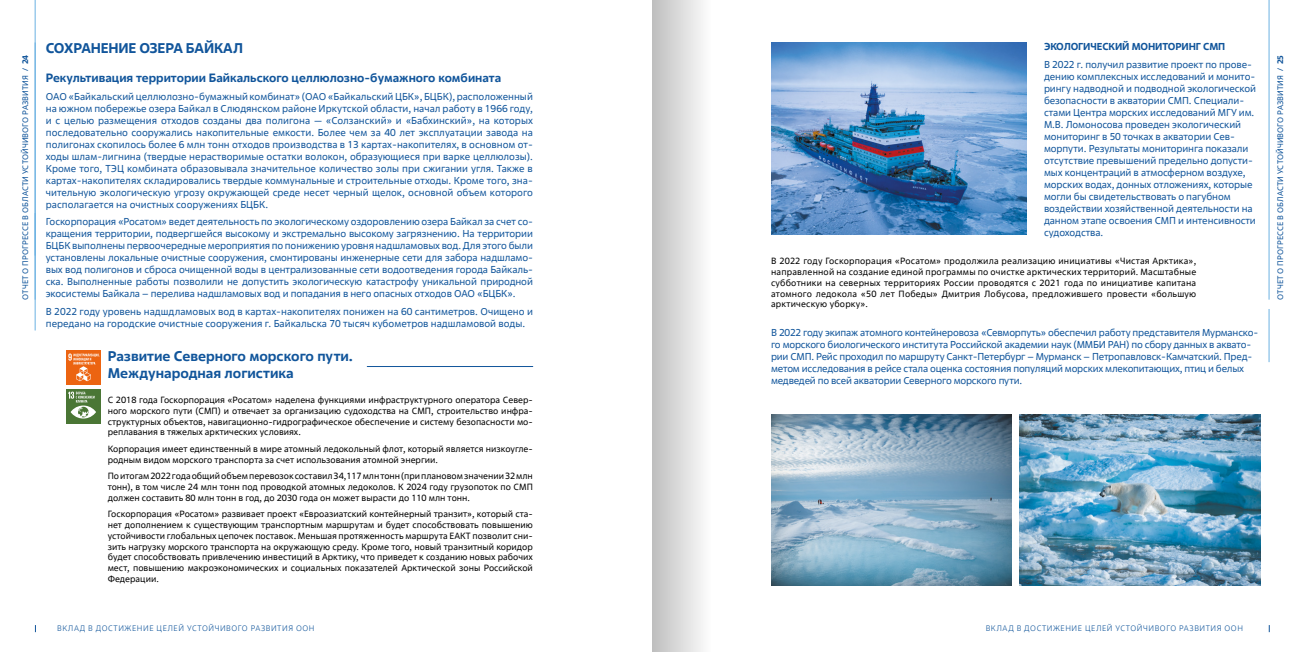
<style>
.page{position:relative;width:1304px;height:652px;background:#fff}
.page>*{position:absolute;margin:0;border:0;box-sizing:border-box;transform-origin:0 0}
.t1{font:700 14px/16.8px "Rosatom";color:#11559b}
.t2{font:700 12px "Rosatom";color:#11559b}
.t3{font:10px/12px "Rosatom";letter-spacing:-.01em;color:#11559b}
.t4{font:700 10px "Rosatom";letter-spacing:-.01em;color:#11559b}
.t5{font:9px/10.8px "Rosatom";color:#000;text-align:justify}
.t6{font:8px "Rosatom";letter-spacing:.01em;color:#11559b}
.t7{font:300 8px "Rosatom";letter-spacing:.07em;color:#11559b}
.t8{font:700 8px "Rosatom";color:#11559b}
.s1{font-weight:700;font-size:6px}
</style>
<div class="page">
<hr style="left:35px;top:0;width:1px;height:300px;background:#6bb1e2">
<hr style="left:1269px;top:0;width:1px;height:300px;background:#6bb1e2">
<hr style="left:35px;top:213px;width:1px;height:117px;background:#6bb1e2">
<hr style="left:367px;top:366px;width:166px;height:1px;background:#11559b">
<svg style="left:66px;top:351px;width:34px;height:72px;background:#b48f56"></svg>
<img style="left:771px;top:43px;width:255px;height:191px">
<hr style="left:1269px;top:309px;width:1px;height:53px;background:#6bb1e2">
<img style="left:771px;top:414px;width:240px;height:171px">
<img style="left:1020px;top:414px;width:240px;height:171px">
<div style="left:652px;top:0;width:67px;height:652px;background:linear-gradient(to right,#bebebe,#fff)"></div>
<h1 class="t1" style="left:46px;top:40px;width:199px">СОХРАНЕНИЕ ОЗЕРА БАЙКАЛ</h1>
<p class="t2" style="left:46px;top:70px;width:457px">Рекультивация территории Байкальского целлюлозно-бумажного комбината</p>
<p class="t3" style="left:46px;top:90px;width:489px;text-align:justify">ОАО «Байкальский целлюлозно-бумажный комбинат» (ОАО «Байкальский ЦБК», БЦБК), расположенный на южном побережье озера Байкал в Слюдянском районе Иркутской области, начал работу в 1966 году, и с целью размещения отходов созданы два полигона — «Солзанский» и «Бабхинский», на которых последовательно сооружались накопительные емкости. Более чем за 40 лет эксплуатации завода на полигонах скопилось более 6 млн тонн отходов производства в 13 картах-накопителях, в основном от&shy;ходы шлам-лигнина (твердые нерастворимые остатки волокон, образующиеся при варке целлюлозы).<br>Кроме того, ТЭЦ комбината образовывала значительное количество золы при сжигании угля. Также в картах-накопителях складировались твердые коммунальные и строительные отходы. Кроме того, зна&shy;чительную экологическую угрозу окружающей среде несет черный щелок, основной объем которого располагается на очистных сооружениях БЦБК.</p>
<p class="t3" style="left:46px;top:216px;width:489px;text-align:justify">Госкорпорация «Росатом» ведет деятельность по экологическому оздоровлению озера Байкал за счет со&shy;кращения территории, подвергшейся высокому и экстремально высокому загрязнению. На территории БЦБК выполнены первоочередные мероприятия по понижению уровня надшламовых вод. Для этого были установлены локальные очистные сооружения, смонтированы инженерные сети для забора надшламо&shy;вых вод полигонов и сброса очищенной воды в централизованные сети водоотведения города Байкаль&shy;ска. Выполненные работы позволили не допустить экологическую катастрофу уникальной природной экосистемы Байкала – перелива надшламовых вод и попадания в него опасных отходов ОАО «БЦБК».</p>
<p class="t3" style="left:46px;top:305px;width:489px">В 2022 году уровень надшдламовых вод в картах-накопителях понижен на 60 сантиметров. Очищено и передано на городские очистные сооружения г. Байкальска 70 тысяч кубометров надшламовой воды.</p>
<h1 class="t1" style="left:108px;top:348px;width:247px">Развитие Северного морского пути.<br>Международная логистика</h1>
<p class="t5" style="left:108px;top:394px;width:427px">С 2018 года Госкорпорация «Росатом» наделена функциями инфраструктурного оператора Север&shy;ного морского пути (СМП) и отвечает за организацию судоходства на СМП, строительство инфра&shy;структурных объектов, навигационно-гидрографическое обеспечение и систему безопасности мо&shy;реплавания в тяжелых арктических условиях.</p>
<p class="t5" style="left:108px;top:443px;width:427px">Корпорация имеет единственный в мире атомный ледокольный флот, который является низкоугле&shy;родным видом морского транспорта за счет использования атомной энергии.</p>
<p class="t5" style="left:108px;top:470px;width:427px">По итогам 2022 года общий объем перевозок составил 34,117 млн тонн (при плановом значении 32 млн тонн), в том числе 24 млн тонн под проводкой атомных ледоколов. К 2024 году грузопоток по СМП должен составить 80 млн тонн в год, до 2030 года он может вырасти до 110 млн тонн.</p>
<p class="t5" style="left:108px;top:509px;width:427px">Госкорпорация «Росатом» развивает проект «Евроазиатский контейнерный транзит», который ста&shy;нет дополнением к существующим транспортным маршрутам и будет способствовать повышению устойчивости глобальных цепочек поставок. Меньшая протяженность маршрута ЕАКТ позволит сни&shy;зить нагрузку морского транспорта на окружающую среду. Кроме того, новый транзитный коридор будет способствовать привлечению инвестиций в Арктику, что приведет к созданию новых рабочих мест, повышению макроэкономических и социальных показателей Арктической зоны Российской Федерации.</p>
<p class="t4" style="left:1044px;top:40px;width:183px">ЭКОЛОГИЧЕСКИЙ МОНИТОРИНГ СМП</p>
<p class="t3" style="left:1044px;top:58px;width:213px">В 2022 г. получил развитие проект по прове&shy;дению комплексных исследований и монито&shy;рингу надводной и подводной экологической безопасности в акватории СМП. Специали&shy;стами Центра морских исследований МГУ им.<br>М.В. Ломоносова проведен экологический мониторинг в 50 точках в акватории Сев&shy;морпути. Результаты мониторинга показали отсутствие превышений предельно допусти&shy;мых концентраций в атмосферном воздухе, морских водах, донных отложениях, которые могли бы свидетельствовать о пагубном воздействии хозяйственной деятельности на данном этапе освоения СМП и интенсивности судоходства.</p>
<p class="t8" style="left:20px;top:64px;width:11px;rotate:-90deg">24</p>
<p class="t8" style="left:1275px;top:64px;width:11px;rotate:-90deg">25</p>
<p class="t6" style="left:20px;top:300px;width:233px;rotate:-90deg">ОТЧЕТ О ПРОГРЕССЕ В ОБЛАСТИ УСТОЙЧИВОГО РАЗВИТИЯ <span class="s1">/</span></p>
<p class="t6" style="left:1275px;top:300px;width:233px;rotate:-90deg">ОТЧЕТ О ПРОГРЕССЕ В ОБЛАСТИ УСТОЙЧИВОГО РАЗВИТИЯ <span class="s1">/</span></p>
<p class="t5" style="left:771px;top:256px;width:427px">В 2022 году Госкорпорация «Росатом» продолжила реализацию инициативы «Чистая Арктика», направленной на создание единой программы по очистке арктических территорий. Масштабные субботники на северных территориях России проводятся с 2021 года по инициативе капитана атомного ледокола «50 лет Победы» Дмитрия Лобусова, предложившего провести «большую арктическую уборку».</p>
<p class="t3" style="left:771px;top:326px;width:489px">В 2022 году экипаж атомного контейнеровоза «Севморпуть» обеспечил работу представителя Мурманско&shy;го морского биологического института Российской академии наук (ММБИ РАН) по сбору данных в аквато&shy;рии СМП. Рейс проходил по маршруту Санкт-Петербург – Мурманск – Петропавловск-Камчатский. Пред&shy;метом исследования в рейсе стала оценка состояния популяций морских млекопитающих, птиц и белых медведей по всей акватории Северного морского пути.</p>
<p class="t7" style="left:57px;top:623px;width:259px">ВКЛАД В ДОСТИЖЕНИЕ ЦЕЛЕЙ УСТОЙЧИВОГО РАЗВИТИЯ ООН</p>
<p class="t7" style="left:986px;top:623px;width:259px">ВКЛАД В ДОСТИЖЕНИЕ ЦЕЛЕЙ УСТОЙЧИВОГО РАЗВИТИЯ ООН</p>
</div>
